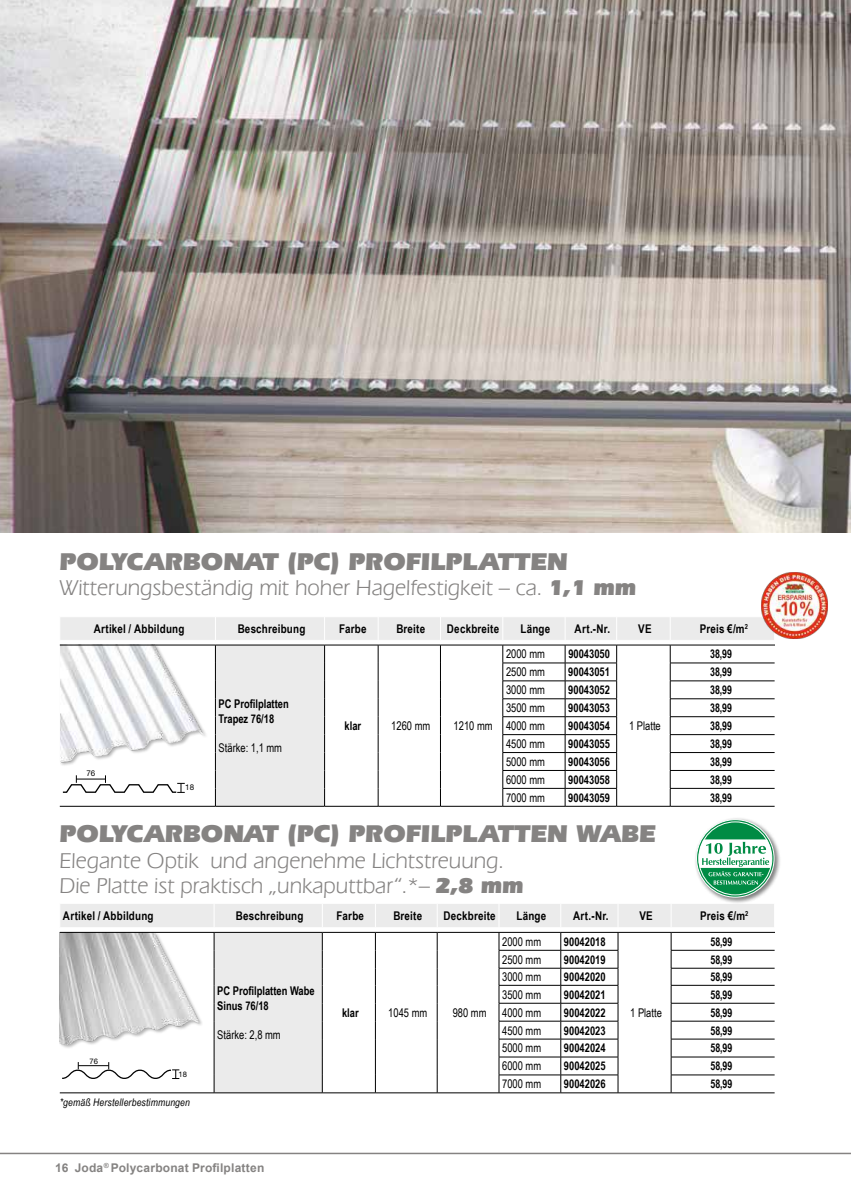
<style>
.page{position:relative;width:851px;height:1191px;background:#fff}
.page>*{position:absolute;margin:0;border:0;box-sizing:border-box;transform-origin:0 0}
.t1{font:900 25.5px "Eras IT Cby BT";color:#858382}
.t2{font:22.5px/25.5px "Eras IT Cby BT";color:#858382}
.t3{font:700 12px/14.4px "Arial Narrow";color:#000;scale:.95 1}
.t4{font:12px "Arial Narrow";color:#000;scale:.95 1}
.t5{font:700 12px "Arial Narrow";color:#000}
.t6{font:700 12px "Arial Narrow";color:#000;scale:.9 1}
.t7{font:700 12px "Arial";letter-spacing:.015em;color:#858382}
.t8{font:700 12px "Arial Narrow";letter-spacing:.02em;color:#000}
.t9{font:italic 10.5px "Arial Narrow";letter-spacing:.015em;color:#000}
.t10{font:7.95px "Helvetica Neue";color:#000}
.t11{font:7.65px "Helvetica Neue";color:#000}
.s1{font-weight:900}
</style>
<div class="page">
<hr style="left:0;top:1152px;width:850px;height:2px;background:#858382">
<img style="left:0;top:0;width:850px;height:532px">
<hr style="left:502px;top:806px;width:63px;height:1px;background:#000">
<hr style="left:565px;top:806px;width:51px;height:1px;background:#000">
<hr style="left:60px;top:806px;width:155px;height:1px;background:#000">
<hr style="left:215px;top:806px;width:109px;height:1px;background:#000">
<hr style="left:324px;top:806px;width:54px;height:1px;background:#000">
<hr style="left:378px;top:806px;width:62px;height:1px;background:#000">
<hr style="left:440px;top:806px;width:62px;height:1px;background:#000">
<hr style="left:616px;top:806px;width:54px;height:1px;background:#000">
<hr style="left:670px;top:806px;width:104px;height:1px;background:#000">
<svg style="left:59px;top:617px;width:716px;height:189px"></svg>
<hr style="left:60px;top:645px;width:155px;height:1px;background:#000">
<hr style="left:215px;top:645px;width:109px;height:1px;background:#000">
<hr style="left:324px;top:645px;width:54px;height:1px;background:#000">
<hr style="left:378px;top:645px;width:62px;height:1px;background:#000">
<hr style="left:440px;top:645px;width:62px;height:1px;background:#000">
<hr style="left:502px;top:645px;width:63px;height:1px;background:#000">
<hr style="left:565px;top:645px;width:51px;height:1px;background:#000">
<hr style="left:616px;top:645px;width:54px;height:1px;background:#000">
<hr style="left:670px;top:645px;width:104px;height:1px;background:#000">
<hr style="left:499px;top:1092px;width:61px;height:1px;background:#000">
<hr style="left:560px;top:1092px;width:58px;height:1px;background:#000">
<hr style="left:60px;top:1092px;width:154px;height:1px;background:#000">
<hr style="left:214px;top:1092px;width:108px;height:1px;background:#000">
<hr style="left:322px;top:1092px;width:53px;height:1px;background:#000">
<hr style="left:375px;top:1092px;width:62px;height:1px;background:#000">
<hr style="left:437px;top:1092px;width:62px;height:1px;background:#000">
<hr style="left:618px;top:1092px;width:53px;height:1px;background:#000">
<hr style="left:671px;top:1092px;width:103px;height:1px;background:#000">
<svg style="left:59px;top:904px;width:716px;height:188px"></svg>
<hr style="left:60px;top:932px;width:154px;height:1px;background:#000">
<hr style="left:214px;top:932px;width:108px;height:1px;background:#000">
<hr style="left:322px;top:932px;width:53px;height:1px;background:#000">
<hr style="left:375px;top:932px;width:62px;height:1px;background:#000">
<hr style="left:437px;top:932px;width:62px;height:1px;background:#000">
<hr style="left:499px;top:932px;width:61px;height:1px;background:#000">
<hr style="left:560px;top:932px;width:58px;height:1px;background:#000">
<hr style="left:618px;top:932px;width:53px;height:1px;background:#000">
<hr style="left:671px;top:932px;width:103px;height:1px;background:#000">
<div style="left:694px;top:817px;width:86px;height:87px;background:#000;opacity:.5"></div>
<svg style="left:696px;top:819px;width:78px;height:78px;background:#2d9f65"></svg>
<svg style="left:695px;top:839px;width:79px;height:45px"></svg>
<img style="left:758px;top:572px;width:70px;height:69px">
<h1 class="t1" style="left:60px;top:545px;width:510px">POLYCARBONAT (PC) PROFILPLATTEN</h1>
<h2 class="t2" style="left:60px;top:575px;width:578px">Witterungsbeständig mit hoher Hagelfestigkeit – ca. <span class="s1">1,1 mm</span></h2>
<p class="t5" style="left:94px;top:619px;width:92px">Artikel / Abbildung</p>
<p class="t5" style="left:237px;top:619px;width:69px">Beschreibung</p>
<p class="t5" style="left:339px;top:619px;width:29px">Farbe</p>
<p class="t5" style="left:396px;top:619px;width:30px">Breite</p>
<p class="t8" style="left:447px;top:619px;width:54px">Deckbreite</p>
<p class="t5" style="left:520px;top:619px;width:31px">Länge</p>
<p class="t5" style="left:574px;top:619px;width:37px">Art.-Nr.</p>
<p class="t5" style="left:638px;top:619px;width:15px">VE</p>
<p class="t5" style="left:699px;top:619px;width:50px">Preis €/m<sup>2</sup></p>
<p class="t10" style="left:86px;top:769px;width:10px">76</p>
<p class="t10" style="left:185px;top:783px;width:10px">18</p>
<p class="t3" style="left:218px;top:696px;width:75px">PC Profilplatten<br>Trapez 76/18</p>
<p class="t4" style="left:218px;top:738px;width:68px">Stärke: 1,1 mm</p>
<p class="t3" style="left:344px;top:718px;width:19px">klar</p>
<p class="t4" style="left:391px;top:717px;width:43px">1260 mm</p>
<p class="t4" style="left:453px;top:717px;width:43px">1210 mm</p>
<p class="t4" style="left:506px;top:645px;width:43px">2000 mm</p>
<p class="t3" style="left:568px;top:646px;width:45px">90043050</p>
<p class="t6" style="left:710px;top:645px;width:26px">38,99</p>
<p class="t4" style="left:506px;top:663px;width:43px">2500 mm</p>
<p class="t3" style="left:568px;top:664px;width:45px">90043051</p>
<p class="t6" style="left:710px;top:663px;width:26px">38,99</p>
<p class="t4" style="left:506px;top:681px;width:43px">3000 mm</p>
<p class="t3" style="left:568px;top:682px;width:45px">90043052</p>
<p class="t6" style="left:710px;top:681px;width:26px">38,99</p>
<p class="t4" style="left:506px;top:699px;width:43px">3500 mm</p>
<p class="t3" style="left:568px;top:700px;width:45px">90043053</p>
<p class="t6" style="left:710px;top:699px;width:26px">38,99</p>
<p class="t4" style="left:506px;top:717px;width:43px">4000 mm</p>
<p class="t3" style="left:568px;top:718px;width:45px">90043054</p>
<p class="t6" style="left:710px;top:716px;width:26px">38,99</p>
<p class="t4" style="left:506px;top:735px;width:43px">4500 mm</p>
<p class="t3" style="left:568px;top:736px;width:45px">90043055</p>
<p class="t6" style="left:710px;top:734px;width:26px">38,99</p>
<p class="t4" style="left:506px;top:753px;width:43px">5000 mm</p>
<p class="t3" style="left:568px;top:754px;width:45px">90043056</p>
<p class="t6" style="left:710px;top:752px;width:26px">38,99</p>
<p class="t4" style="left:506px;top:770px;width:43px">6000 mm</p>
<p class="t3" style="left:568px;top:771px;width:45px">90043058</p>
<p class="t6" style="left:710px;top:770px;width:26px">38,99</p>
<p class="t4" style="left:506px;top:788px;width:43px">7000 mm</p>
<p class="t3" style="left:568px;top:789px;width:45px">90043059</p>
<p class="t6" style="left:710px;top:788px;width:26px">38,99</p>
<p class="t4" style="left:629px;top:717px;width:35px">1 Platte</p>
<h1 class="t1" style="left:60px;top:817px;width:598px">POLYCARBONAT (PC) PROFILPLATTEN WABE</h1>
<h2 class="t2" style="left:60px;top:847px;width:465px">Elegante Optik und angenehme Lichtstreuung.<br>Die Platte ist praktisch „unkaputtbar“.*– <span class="s1">2,8 mm</span></h2>
<p class="t5" style="left:63px;top:906px;width:92px">Artikel / Abbildung</p>
<p class="t5" style="left:236px;top:906px;width:69px">Beschreibung</p>
<p class="t5" style="left:336px;top:906px;width:29px">Farbe</p>
<p class="t5" style="left:393px;top:906px;width:30px">Breite</p>
<p class="t8" style="left:443px;top:906px;width:54px">Deckbreite</p>
<p class="t5" style="left:516px;top:906px;width:31px">Länge</p>
<p class="t5" style="left:573px;top:906px;width:37px">Art.-Nr.</p>
<p class="t5" style="left:639px;top:906px;width:15px">VE</p>
<p class="t5" style="left:700px;top:906px;width:50px">Preis €/m<sup>2</sup></p>
<p class="t11" style="left:89px;top:1056px;width:10px">76</p>
<p class="t11" style="left:178px;top:1069px;width:10px">18</p>
<p class="t9" style="left:60px;top:1094px;width:132px">*gemäß Herstellerbestimmungen</p>
<p class="t3" style="left:217px;top:983px;width:104px">PC Profilplatten Wabe<br>Sinus 76/18</p>
<p class="t4" style="left:217px;top:1025px;width:68px">Stärke: 2,8 mm</p>
<p class="t7" style="left:55px;top:1160px;width:210px">16 Joda<sup>®</sup> Polycarbonat Profilplatten</p>
<p class="t3" style="left:342px;top:1005px;width:19px">klar</p>
<p class="t4" style="left:388px;top:1004px;width:43px">1045 mm</p>
<p class="t4" style="left:452px;top:1004px;width:37px">980 mm</p>
<p class="t4" style="left:502px;top:932px;width:43px">2000 mm</p>
<p class="t3" style="left:564px;top:933px;width:45px">90042018</p>
<p class="t6" style="left:710px;top:932px;width:26px">58,99</p>
<p class="t4" style="left:502px;top:950px;width:43px">2500 mm</p>
<p class="t3" style="left:564px;top:951px;width:45px">90042019</p>
<p class="t6" style="left:710px;top:950px;width:26px">58,99</p>
<p class="t4" style="left:502px;top:968px;width:43px">3000 mm</p>
<p class="t3" style="left:564px;top:969px;width:45px">90042020</p>
<p class="t6" style="left:710px;top:967px;width:26px">58,99</p>
<p class="t4" style="left:502px;top:985px;width:43px">3500 mm</p>
<p class="t3" style="left:564px;top:986px;width:45px">90042021</p>
<p class="t6" style="left:710px;top:985px;width:26px">58,99</p>
<p class="t4" style="left:502px;top:1003px;width:43px">4000 mm</p>
<p class="t3" style="left:564px;top:1004px;width:45px">90042022</p>
<p class="t6" style="left:710px;top:1003px;width:26px">58,99</p>
<p class="t4" style="left:502px;top:1021px;width:43px">4500 mm</p>
<p class="t3" style="left:564px;top:1022px;width:45px">90042023</p>
<p class="t6" style="left:710px;top:1021px;width:26px">58,99</p>
<p class="t4" style="left:502px;top:1039px;width:43px">5000 mm</p>
<p class="t3" style="left:564px;top:1040px;width:45px">90042024</p>
<p class="t6" style="left:710px;top:1039px;width:26px">58,99</p>
<p class="t4" style="left:502px;top:1057px;width:43px">6000 mm</p>
<p class="t3" style="left:564px;top:1058px;width:45px">90042025</p>
<p class="t6" style="left:710px;top:1057px;width:26px">58,99</p>
<p class="t4" style="left:502px;top:1075px;width:43px">7000 mm</p>
<p class="t3" style="left:564px;top:1076px;width:45px">90042026</p>
<p class="t6" style="left:710px;top:1075px;width:26px">58,99</p>
<p class="t4" style="left:630px;top:1004px;width:35px">1 Platte</p>
</div>
